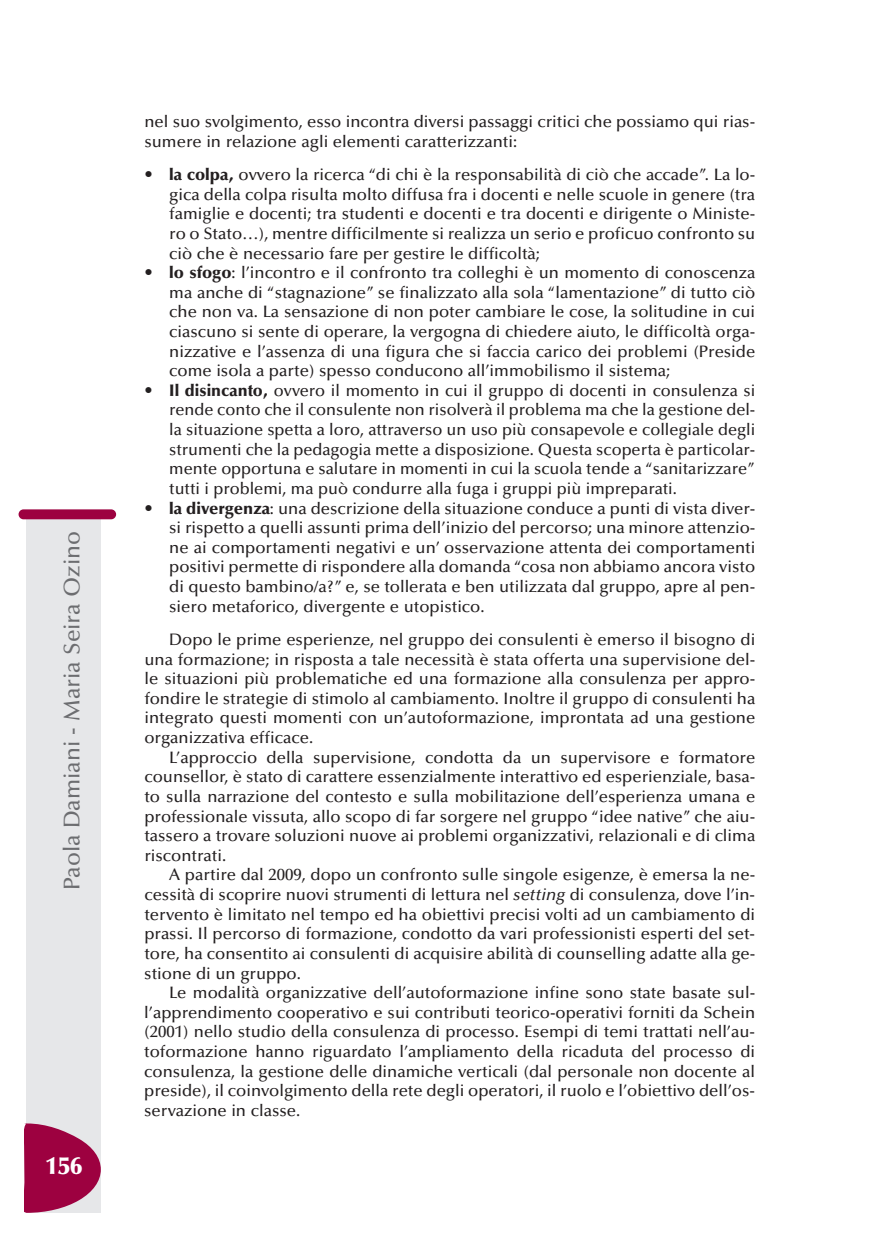
<style>
.page{position:relative;width:869px;height:1241px;background:#fff}
.page>*{position:absolute;margin:0;border:0;box-sizing:border-box;transform-origin:0 0}
.t1{font:900 24.5px "Optima";color:#fff}
.t2{font:500 22.75px "Optima";color:#6c6d70}
.t3{font:500 16.62px/19.6px "Optima";color:#231f20;text-align:justify}
.s1{font-weight:900}
.s2{font-style:italic}
</style>
<div class="page">
<div style="left:27px;top:517px;width:74px;height:695px;background:#e6e7e9"></div>
<div style="left:19px;top:509px;width:97px;height:10px;background:#9d0140;border-radius:5px"></div>
<svg style="left:24px;top:1122px;width:77px;height:90px"></svg>
<h2 class="t2" style="left:63px;top:889px;width:360px;rotate:-90deg">Paola Damiani - Maria Seira Ozino</h2>
<h1 class="t1" style="left:45px;top:1155px;width:38px">156</h1>
<p class="t3" style="left:144px;top:113px;width:612px">nel suo svolgimento, esso incontra diversi passaggi critici che possiamo qui rias&shy;sumere in relazione agli elementi caratterizzanti:</p>
<p class="t3" style="left:169px;top:166px;width:587px;text-indent:-25px"><span class="s1">• la colpa,</span> ovvero la ricerca “di chi è la responsabilità di ciò che accade”. La lo&shy;gica della colpa risulta molto diffusa fra i docenti e nelle scuole in genere (tra famiglie e docenti; tra studenti e docenti e tra docenti e dirigente o Ministe&shy;ro o Stato…), mentre difficilmente si realizza un serio e proficuo confronto su ciò che è necessario fare per gestire le difficoltà;</p>
<p class="t3" style="left:169px;top:264px;width:587px;text-indent:-25px"><span class="s1">• lo sfogo</span>: l’incontro e il confronto tra colleghi è un momento di conoscenza ma anche di “stagnazione” se finalizzato alla sola “lamentazione” di tutto ciò che non va. La sensazione di non poter cambiare le cose, la solitudine in cui ciascuno si sente di operare, la vergogna di chiedere aiuto, le difficoltà orga&shy;nizzative e l’assenza di una figura che si faccia carico dei problemi (Preside come isola a parte) spesso conducono all’immobilismo il sistema;</p>
<p class="t3" style="left:169px;top:382px;width:587px;text-indent:-25px"><span class="s1">• Il disincanto,</span> ovvero il momento in cui il gruppo di docenti in consulenza si rende conto che il consulente non risolverà il problema ma che la gestione del&shy;la situazione spetta a loro, attraverso un uso più consapevole e collegiale degli strumenti che la pedagogia mette a disposizione. Questa scoperta è particolar&shy;mente opportuna e salutare in momenti in cui la scuola tende a “sanitarizzare” tutti i problemi, ma può condurre alla fuga i gruppi più impreparati.</p>
<p class="t3" style="left:169px;top:500px;width:587px;text-indent:-25px"><span class="s1">• la divergenza</span>: una descrizione della situazione conduce a punti di vista diver&shy;si rispetto a quelli assunti prima dell’inizio del percorso; una minore attenzio&shy;ne ai comportamenti negativi e un’ osservazione attenta dei comportamenti positivi permette di rispondere alla domanda “cosa non abbiamo ancora visto di questo bambino/a?” e, se tollerata e ben utilizzata dal gruppo, apre al pen&shy;siero metaforico, divergente e utopistico.</p>
<p class="t3" style="left:144px;top:631px;width:612px;text-indent:25px">Dopo le prime esperienze, nel gruppo dei consulenti è emerso il bisogno di una formazione; in risposta a tale necessità è stata offerta una supervisione del&shy;le situazioni più problematiche ed una formazione alla consulenza per appro&shy;fondire le strategie di stimolo al cambiamento. Inoltre il gruppo di consulenti ha integrato questi momenti con un’autoformazione, improntata ad una gestione organizzativa efficace.</p>
<p class="t3" style="left:144px;top:748px;width:612px;text-indent:25px">L’approccio della supervisione, condotta da un supervisore e formatore counsellor, è stato di carattere essenzialmente interattivo ed esperienziale, basa&shy;to sulla narrazione del contesto e sulla mobilitazione dell’esperienza umana e professionale vissuta, allo scopo di far sorgere nel gruppo “idee native” che aiu&shy;tassero a trovare soluzioni nuove ai problemi organizzativi, relazionali e di clima riscontrati.</p>
<p class="t3" style="left:144px;top:866px;width:612px;text-indent:25px">A partire dal 2009, dopo un confronto sulle singole esigenze, è emersa la ne&shy;cessità di scoprire nuovi strumenti di lettura nel <span class="s2">setting</span> di consulenza, dove l’in&shy;tervento è limitato nel tempo ed ha obiettivi precisi volti ad un cambiamento di prassi. Il percorso di formazione, condotto da vari professionisti esperti del set&shy;tore, ha consentito ai consulenti di acquisire abilità di counselling adatte alla ge&shy;stione di un gruppo.</p>
<p class="t3" style="left:144px;top:984px;width:612px;text-indent:25px">Le modalità organizzative dell’autoformazione infine sono state basate sul&shy;l’apprendimento cooperativo e sui contributi teorico-operativi forniti da Schein (2001) nello studio della consulenza di processo. Esempi di temi trattati nell’au&shy;toformazione hanno riguardato l’ampliamento della ricaduta del processo di consulenza, la gestione delle dinamiche verticali (dal personale non docente al preside), il coinvolgimento della rete degli operatori, il ruolo e l’obiettivo dell’os&shy;servazione in classe.</p>
</div>
